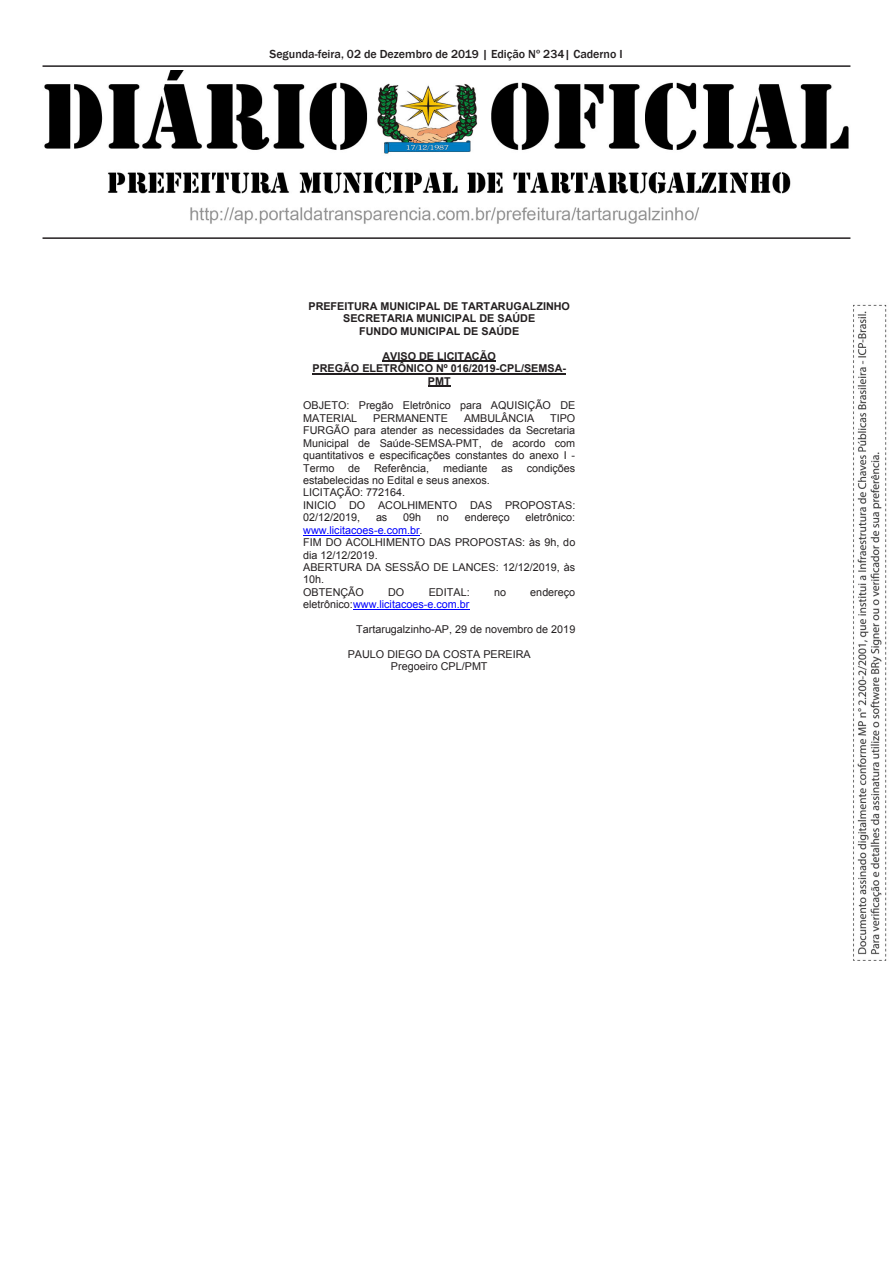
<style>
.page{position:relative;width:893px;height:1263px;background:#fff}
.page>*{position:absolute;margin:0;border:0;box-sizing:border-box;transform-origin:0 0}
.Rodap{font:500 12px "Franklin Gothic";color:#231f20}
.t1{font:10.8px/12.5px "Arial";color:#231f20}
.t2{font:700 10.8px/12.5px "Arial";color:#231f20;text-align:center}
.t3{font:10.8px "Arial";color:#00f}
.s1{color:#00f}
.s2{color:#231f20}
</style>
<div class="page">
<img style="left:44px;top:71px;width:805px;height:153px">
<hr style="left:43px;top:237px;width:807px;height:2px;background:#231f20">
<hr style="left:43px;top:65px;width:807px;height:2px;background:#231f20">
<hr style="left:383px;top:361px;width:113px;height:1px;background:#231f20">
<hr style="left:312px;top:373px;width:254px;height:1px;background:#231f20">
<svg style="left:428px;top:386px;width:23px;height:1px"></svg>
<hr style="left:303px;top:535px;width:117px;height:1px;background:#00f">
<hr style="left:353px;top:609px;width:116px;height:1px;background:#00f">
<img style="left:853px;top:304px;width:34px;height:657px">
<p class="Rodap" style="left:269px;top:47px;width:355px">Segunda-feira, 02 de Dezembro de 2019 | Edição Nº 234| Caderno I</p>
<p class="t2" style="left:308px;top:300px;width:263px">PREFEITURA MUNICIPAL DE TARTARUGALZINHO<br>SECRETARIA MUNICIPAL DE SAÚDE<br>FUNDO MUNICIPAL DE SAÚDE</p>
<p class="t2" style="left:312px;top:350px;width:255px">AVISO DE LICITAÇÃO<br>PREGÃO ELETRÔNICO Nº 016/2019-CPL/SEMSA-<br>PMT</p>
<p class="t1" style="left:303px;top:400px;width:274px">OBJETO: Pregão Eletrônico para AQUISIÇÃO DE<br>MATERIAL</p>
<p class="t1" style="left:373px;top:412px;width:77px">PERMANENTE</p>
<p class="t1" style="left:464px;top:412px;width:72px">AMBULÂNCIA</p>
<p class="t1" style="left:303px;top:412px;width:274px;text-align:justify;text-indent:247px">TIPO FURGÃO para atender as necessidades da Secretaria Municipal de Saúde-SEMSA-PMT, de acordo com quantitativos e especificações constantes do anexo I - Termo</p>
<p class="t1" style="left:348px;top:462px;width:13px">de</p>
<p class="t1" style="left:374px;top:462px;width:57px">Referência,</p>
<p class="t1" style="left:443px;top:462px;width:46px">mediante</p>
<p class="t1" style="left:501px;top:462px;width:13px">as</p>
<p class="t1" style="left:527px;top:462px;width:50px">condições</p>
<p class="t1" style="left:303px;top:474px;width:274px">estabelecidas no Edital e seus anexos.<br>LICITAÇÃO: 772164.<br>INICIO DO ACOLHIMENTO DAS PROPOSTAS:<br>02/12/2019,</p>
<p class="t1" style="left:376px;top:511px;width:13px">as</p>
<p class="t1" style="left:403px;top:511px;width:19px">09h</p>
<p class="t1" style="left:437px;top:511px;width:13px">no</p>
<p class="t1" style="left:465px;top:511px;width:46px">endereço</p>
<p class="t1" style="left:525px;top:511px;width:51px">eletrônico:</p>
<p class="t1" style="left:303px;top:524px;width:274px"><span class="s1">www.licitacoes-e.com.br</span>.<br>FIM DO ACOLHIMENTO DAS PROPOSTAS: às 9h, do dia 12/12/2019.<br>ABERTURA DA SESSÃO DE LANCES: 12/12/2019, às<br>10h.<br>OBTENÇÃO</p>
<p class="t1" style="left:388px;top:586px;width:18px">DO</p>
<p class="t1" style="left:429px;top:586px;width:42px">EDITAL:</p>
<p class="t1" style="left:494px;top:586px;width:13px">no</p>
<p class="t1" style="left:530px;top:586px;width:47px">endereço</p>
<p class="t3" style="left:303px;top:597px;width:168px"><span class="s2">eletrônico:</span>www.licitacoes-e.com.br</p>
<p class="t1" style="left:356px;top:623px;width:221px">Tartarugalzinho-AP, 29 de novembro de 2019</p>
<p class="t1" style="left:348px;top:648px;width:185px;text-align:center">PAULO DIEGO DA COSTA PEREIRA<br>Pregoeiro CPL/PMT</p>
</div>
